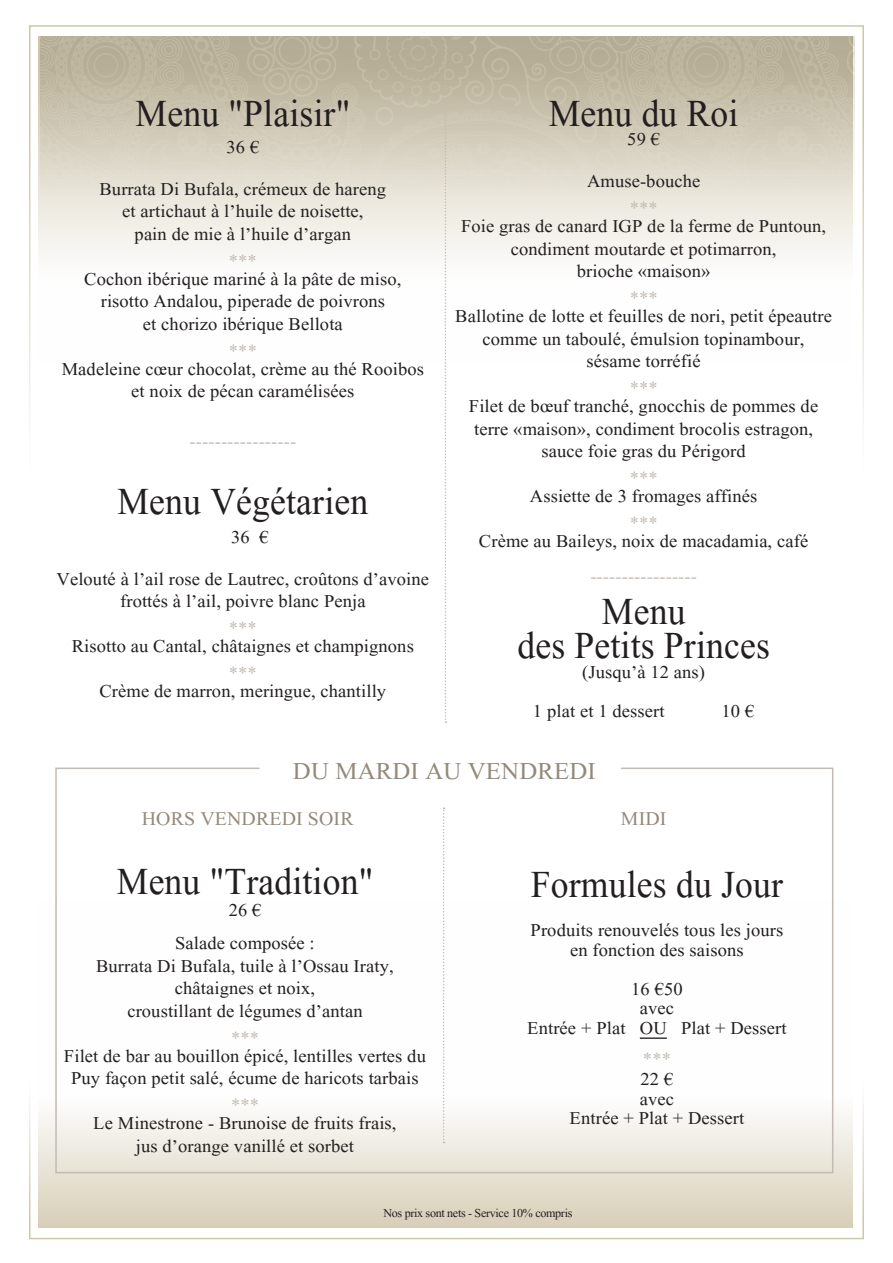
<style>
.page{position:relative;width:893px;height:1263px;background:#fff}
.page>*{position:absolute;margin:0;border:0;box-sizing:border-box;transform-origin:0 0}
.t1{font:47.25px/34.5px "Aparajita";letter-spacing:.005em;color:#231f20;text-align:center;scale:.93 1}
.t2{font:30px "Aparajita";letter-spacing:.005em;color:#94897c}
.t3{font:24px "Aparajita";letter-spacing:.005em;color:#94897c}
.t4{font:22.35px/22.5px "Aparajita";letter-spacing:.005em;color:#231f20;text-align:center}
.t5{font:22.35px "Aparajita";color:#c3bbb3}
.t6{font:15px "Aparajita";letter-spacing:-.02em;color:#231f20}
</style>
<div class="page">
<svg style="left:38px;top:1114px;width:815px;height:113px;background:#dfd9c7"></svg>
<img style="left:40px;top:36px;width:815px;height:416px">
<svg style="left:445px;top:46px;width:1px;height:677px"></svg>
<svg style="left:55px;top:767px;width:779px;height:407px"></svg>
<hr style="left:640px;top:1037px;width:27px;height:2px;background:#231f20">
<svg style="left:443px;top:807px;width:2px;height:336px"></svg>
<h1 class="t1" style="left:136px;top:101px;width:232px">Menu "Plaisir"</h1>
<p class="t4" style="left:100px;top:128px;width:288px;line-height:42px">36 €<br>Burrata Di Bufala, crémeux de hareng</p>
<p class="t4" style="left:122px;top:202px;width:243px">et artichaut à l’huile de noisette, pain de mie à l’huile d’argan</p>
<p class="t5" style="left:229px;top:250px;width:29px">***</p>
<p class="t4" style="left:84px;top:270px;width:319px">Cochon ibérique mariné à la pâte de miso, risotto Andalou, piperade de poivrons<br>et chorizo ibérique Bellota</p>
<p class="t5" style="left:229px;top:340px;width:29px">***</p>
<p class="t4" style="left:62px;top:360px;width:364px">Madeleine cœur chocolat, crème au thé Rooibos et noix de pécan caramélisées</p>
<p class="t5" style="left:190px;top:430px;width:108px">-----------------</p>
<h1 class="t1" style="left:117px;top:489px;width:271px">Menu Végétarien</h1>
<p class="t4" style="left:57px;top:518px;width:374px;line-height:42px;text-align:left;text-indent:175px">36 €<br>Velouté à l’ail rose de Lautrec, croûtons d’avoine</p>
<p class="t4" style="left:120px;top:592px;width:247px">frottés à l’ail, poivre blanc Penja</p>
<p class="t5" style="left:229px;top:617px;width:29px">***</p>
<p class="t4" style="left:72px;top:637px;width:344px">Risotto au Cantal, châtaignes et champignons</p>
<p class="t5" style="left:229px;top:662px;width:29px">***</p>
<p class="t4" style="left:99px;top:682px;width:288px">Crème de marron, meringue, chantilly</p>
<h1 class="t1" style="left:549px;top:101px;width:205px">Menu du Roi</h1>
<p class="t4" style="left:587px;top:121px;width:115px;line-height:42px">59 €<br>Amuse-bouche</p>
<p class="t5" style="left:630px;top:197px;width:29px">***</p>
<p class="t4" style="left:461px;top:217px;width:367px">Foie gras de canard IGP de la ferme de Puntoun, condiment moutarde et potimarron,<br>brioche «maison»</p>
<p class="t5" style="left:630px;top:287px;width:29px">***</p>
<p class="t4" style="left:455px;top:307px;width:378px">Ballotine de lotte et feuilles de nori, petit épeautre comme un taboulé, émulsion topinambour, sésame torréfié</p>
<p class="t5" style="left:630px;top:377px;width:29px">***</p>
<p class="t4" style="left:469px;top:397px;width:351px">Filet de bœuf tranché, gnocchis de pommes de terre «maison», condiment brocolis estragon, sauce foie gras du Périgord</p>
<p class="t5" style="left:630px;top:467px;width:29px">***</p>
<p class="t4" style="left:530px;top:487px;width:229px">Assiette de 3 fromages affinés</p>
<p class="t5" style="left:630px;top:512px;width:29px">***</p>
<p class="t4" style="left:479px;top:532px;width:331px">Crème au Baileys, noix de macadamia, café</p>
<p class="t5" style="left:590px;top:565px;width:108px">-----------------</p>
<h1 class="t1" style="left:517px;top:599px;width:273px">Menu<br>des Petits Princes</h1>
<p class="t4" style="left:533px;top:655px;width:174px;line-height:39px;text-align:left;text-indent:49px">(Jusqu’à 12 ans)<br>1 plat et 1 dessert</p>
<p class="t4" style="left:721px;top:702px;width:34px">10 €</p>
<h2 class="t2" style="left:293px;top:756px;width:304px">DU MARDI AU VENDREDI</h2>
<p class="t3" style="left:142px;top:807px;width:213px">HORS VENDREDI SOIR</p>
<p class="t3" style="left:621px;top:807px;width:47px">MIDI</p>
<h1 class="t1" style="left:117px;top:869px;width:277px">Menu "Tradition"</h1>
<p class="t4" style="left:175px;top:896px;width:141px;line-height:33px">26 €<br>Salade composée :</p>
<p class="t4" style="left:96px;top:957px;width:299px">Burrata Di Bufala, tuile à l’Ossau Iraty, châtaignes et noix,<br>croustillant de légumes d’antan</p>
<p class="t5" style="left:231px;top:1027px;width:29px">***</p>
<p class="t4" style="left:64px;top:1047px;width:363px">Filet de bar au bouillon épicé, lentilles vertes du<br>Puy façon petit salé, écume de haricots tarbais</p>
<p class="t5" style="left:231px;top:1094px;width:29px">***</p>
<p class="t4" style="left:93px;top:1114px;width:305px">Le Minestrone - Brunoise de fruits frais, jus d’orange vanillé et sorbet</p>
<h1 class="t1" style="left:531px;top:872px;width:272px">Formules du Jour</h1>
<p class="t4" style="left:531px;top:922px;width:254px;line-height:19.6px">Produits renouvelés tous les jours en fonction des saisons</p>
<p class="t4" style="left:527px;top:981px;width:261px;line-height:19.6px">16 €50<br>avec<br>Entrée + Plat OU Plat + Dessert</p>
<p class="t5" style="left:643px;top:1048px;width:29px">***</p>
<p class="t4" style="left:570px;top:1071px;width:176px;line-height:19.6px">22 €<br>avec<br>Entrée + Plat + Dessert</p>
<p class="t6" style="left:383px;top:1205px;width:191px">Nos prix sont nets - Service 10% compris</p>
</div>
